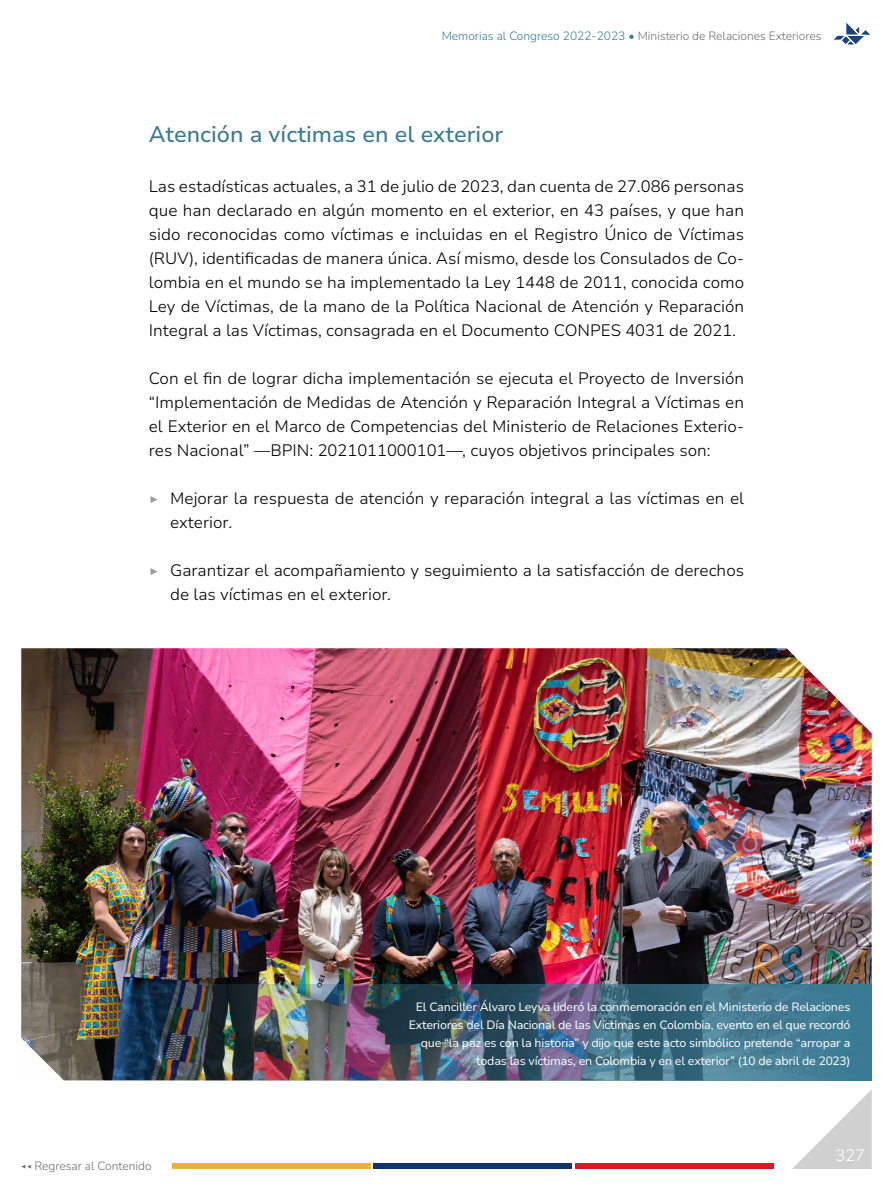
<style>
.page{position:relative;width:893px;height:1191px;background:#fff}
.page>*{position:absolute;margin:0;border:0;box-sizing:border-box;transform-origin:0 0}
.t1{font:500 22.5px "Nunito Sans 10 pt";color:#397a94}
.t2{font:300 16.5px/24px "Nunito Sans 10 pt";color:#000;text-align:justify}
.t3{font:300 16.5px "Nunito Sans 10 pt";color:#fff}
.t4{font:12px/18px "Nunito Sans 10 pt";letter-spacing:-.02em;color:#fff;text-align:right}
.t5{font:300 12px "Nunito";color:#706f6f}
.s1{color:#397a94}
.s2{font-family:"Montserrat";font-weight:100;color:#9d9d9c}
.s3{font-family:"Montserrat";font-weight:100;font-size:9px}
</style>
<div class="page">
<svg style="left:833px;top:23px;width:37px;height:22px"></svg>
<svg style="left:792px;top:1089px;width:80px;height:80px"></svg>
<div style="left:173px;top:1163px;width:198px;height:6px;background:#eeb137"></div>
<div style="left:374px;top:1163px;width:198px;height:6px;background:#0e366e"></div>
<div style="left:575px;top:1163px;width:198px;height:6px;background:#d91a1f"></div>
<img style="left:21px;top:648px;width:851px;height:336px">
<img style="left:21px;top:984px;width:851px;height:96px">
<p class="t5" style="left:442px;top:27px;width:381px"><span class="s1">Memorias al Congreso 2022-2023 •</span> Ministerio de Relaciones Exteriores</p>
<h1 class="t1" style="left:149px;top:118px;width:356px">Atención a víctimas en el exterior</h1>
<p class="t2" style="left:149px;top:174px;width:597px">Las estadísticas actuales, a 31 de julio de 2023, dan cuenta de 27.086 personas que han declarado en algún momento en el exterior, en 43 países, y que han sido reconocidas como víctimas e incluidas en el Registro Único de Víctimas (RUV), identificadas de manera única. Así mismo, desde los Consulados de Co&shy;lombia en el mundo se ha implementado la Ley 1448 de 2011, conocida como Ley de Víctimas, de la mano de la Política Nacional de Atención y Reparación Integral a las Víctimas, consagrada en el Documento CONPES 4031 de 2021.</p>
<p class="t2" style="left:149px;top:366px;width:597px">Con el fin de lograr dicha implementación se ejecuta el Proyecto de Inversión “Implementación de Medidas de Atención y Reparación Integral a Víctimas en el Exterior en el Marco de Competencias del Ministerio de Relaciones Exterio&shy;res Nacional” —BPIN: 2021011000101—, cuyos objetivos principales son:</p>
<p class="t2" style="left:170px;top:486px;width:576px;text-indent:-21px"><span class="s2">▶</span> Mejorar la respuesta de atención y reparación integral a las víctimas en el exterior.</p>
<p class="t2" style="left:170px;top:558px;width:576px;text-indent:-21px"><span class="s2">▶</span> Garantizar el acompañamiento y seguimiento a la satisfacción de derechos de las víctimas en el exterior.</p>
<p class="t5" style="left:21px;top:1157px;width:132px"><span class="s3">◀◀</span> Regresar al Contenido</p>
<p class="t4" style="left:409px;top:997px;width:443px">El Canciller Álvaro Leyva lideró la conmemoración en el Ministerio de Relaciones Exteriores del Día Nacional de las Víctimas en Colombia, evento en el que recordó que “la paz es con la historia” y dijo que este acto simbólico pretende “arropar a todas las víctimas, en Colombia y en el exterior” (10 de abril de 2023)</p>
<p class="t3" style="left:835px;top:1143px;width:31px">327</p>
</div>
